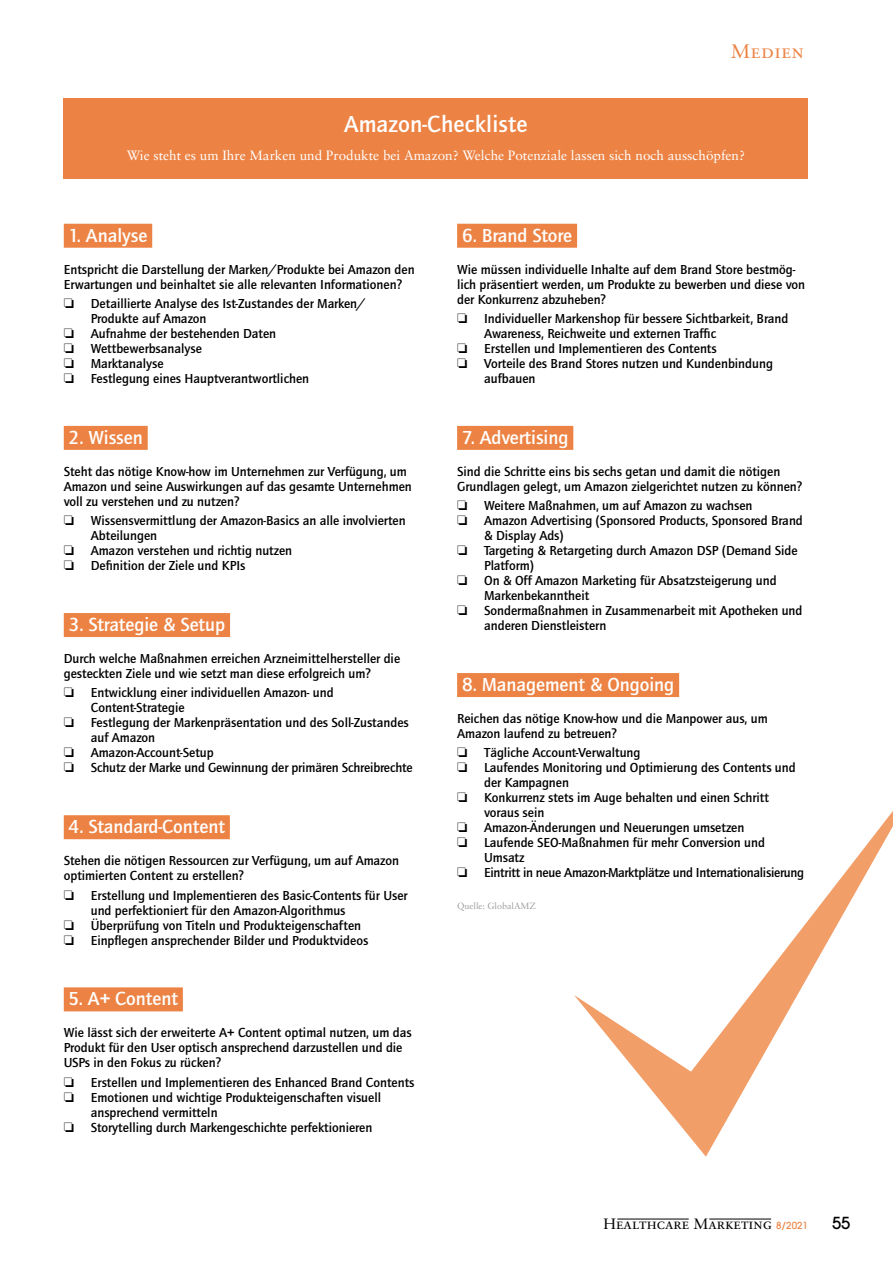
<style>
.page{position:relative;width:893px;height:1263px;background:#fff}
.page>*{position:absolute;margin:0;border:0;box-sizing:border-box;transform-origin:0 0}
.t1{font:500 24px "Quay Sans ITC Std";letter-spacing:.01em;color:#fff}
.t2{font:500 19.5px "Quay Sans ITC Std";color:#fff}
.t3{font:19.5px "Sabon Roman SC";letter-spacing:.025em;color:#ec8344}
.t4{font:500 16.5px "Avant Garde";color:#000}
.t5{font:15px "Sabon Roman SC";color:#000}
.t6{font:500 13.5px/15px "Quay Sans ITC Std";color:#000}
.t7{font:13.5px "Sabon";color:#fff}
.t8{font:500 13.5px "Quay Sans ITC Std";letter-spacing:-.02em;color:#000}
.t9{font:9px "Sabon";color:#9d9d9c}
.s1{font-family:"Avant Garde";font-weight:500;font-size:9.75px;color:#ec8344}
</style>
<div class="page">
<hr style="left:617px;top:1219px;width:72px;height:1px;background:#000">
<hr style="left:709px;top:1219px;width:62px;height:1px;background:#000">
<div style="left:64px;top:98px;width:744px;height:81px;background:#ec8344"></div>
<div style="left:64px;top:224px;width:88px;height:24px;background:#ec8344"></div>
<div style="left:64px;top:426px;width:84px;height:24px;background:#ec8344"></div>
<div style="left:64px;top:613px;width:166px;height:24px;background:#ec8344"></div>
<div style="left:64px;top:815px;width:166px;height:24px;background:#ec8344"></div>
<div style="left:64px;top:987px;width:119px;height:24px;background:#ec8344"></div>
<div style="left:457px;top:224px;width:120px;height:24px;background:#ec8344"></div>
<div style="left:457px;top:426px;width:116px;height:24px;background:#ec8344"></div>
<div style="left:457px;top:673px;width:222px;height:24px;background:#ec8344"></div>
<svg style="left:574px;top:811px;width:319px;height:346px"></svg>
<h2 class="t3" style="left:731px;top:39px;width:74px">Medien</h2>
<h1 class="t1" style="left:344px;top:110px;width:185px">Amazon-Checkliste</h1>
<p class="t7" style="left:127px;top:147px;width:620px">Wie steht es um Ihre Marken und Produkte bei Amazon? Welche Potenziale lassen sich noch ausschöpfen?</p>
<h2 class="t2" style="left:69px;top:224px;width:80px">1. Analyse</h2>
<p class="t6" style="left:64px;top:262px;width:352px">Entspricht die Darstellung der Marken/Produkte bei Amazon den<br>Erwartungen und beinhaltet sie alle relevanten Informationen?</p>
<p class="t6" style="left:64px;top:296px;width:303px">❏ Detaillierte Analyse des Ist-Zustandes der Marken/</p>
<p class="t6" style="left:91px;top:311px;width:117px">Produkte auf Amazon</p>
<p class="t6" style="left:64px;top:326px;width:214px">❏ Aufnahme der bestehenden Daten</p>
<p class="t6" style="left:64px;top:341px;width:140px">❏ Wettbewerbsanalyse</p>
<p class="t6" style="left:64px;top:356px;width:101px">❏ Marktanalyse</p>
<p class="t6" style="left:64px;top:371px;width:247px">❏ Festlegung eines Hauptverantwortlichen</p>
<h2 class="t2" style="left:69px;top:426px;width:76px">2. Wissen</h2>
<p class="t6" style="left:64px;top:464px;width:350px">Steht das nötige Know-how im Unternehmen zur Verfügung, um<br>Amazon und seine Auswirkungen auf das gesamte Unternehmen voll zu verstehen und zu nutzen?</p>
<p class="t6" style="left:64px;top:513px;width:343px">❏ Wissensvermittlung der Amazon-Basics an alle involvierten</p>
<p class="t6" style="left:91px;top:528px;width:68px">Abteilungen</p>
<p class="t6" style="left:64px;top:543px;width:230px">❏ Amazon verstehen und richtig nutzen</p>
<p class="t6" style="left:64px;top:558px;width:183px">❏ Definition der Ziele und KPIs</p>
<h2 class="t2" style="left:69px;top:613px;width:158px">3. Strategie &amp; Setup</h2>
<p class="t6" style="left:64px;top:651px;width:338px">Durch welche Maßnahmen erreichen Arzneimittelhersteller die gesteckten Ziele und wie setzt man diese erfolgreich um?</p>
<p class="t6" style="left:64px;top:685px;width:271px">❏ Entwicklung einer individuellen Amazon- und</p>
<p class="t6" style="left:91px;top:700px;width:95px">Content-Strategie</p>
<p class="t6" style="left:64px;top:715px;width:347px">❏ Festlegung der Markenpräsentation und des Soll-Zustandes</p>
<p class="t6" style="left:91px;top:730px;width:66px">auf Amazon</p>
<p class="t6" style="left:64px;top:745px;width:151px">❏ Amazon-Account-Setup</p>
<p class="t6" style="left:64px;top:760px;width:350px">❏ Schutz der Marke und Gewinnung der primären Schreibrechte</p>
<h2 class="t2" style="left:69px;top:815px;width:158px">4. Standard-Content</h2>
<p class="t6" style="left:64px;top:853px;width:337px">Stehen die nötigen Ressourcen zur Verfügung, um auf Amazon optimierten Content zu erstellen?</p>
<p class="t6" style="left:64px;top:887px;width:345px">❏ Erstellung und Implementieren des Basic-Contents für User</p>
<p class="t6" style="left:91px;top:902px;width:256px">und perfektioniert für den Amazon-Algorithmus</p>
<p class="t6" style="left:64px;top:917px;width:299px">❏ Überprüfung von Titeln und Produkteigenschaften</p>
<p class="t6" style="left:64px;top:932px;width:306px">❏ Einpflegen ansprechender Bilder und Produktvideos</p>
<h2 class="t2" style="left:69px;top:987px;width:111px">5. A+ Content</h2>
<p class="t6" style="left:64px;top:1025px;width:349px">Wie lässt sich der erweiterte A+ Content optimal nutzen, um das<br>Produkt für den User optisch ansprechend darzustellen und die<br>USPs in den Fokus zu rücken?</p>
<p class="t6" style="left:64px;top:1075px;width:352px">❏ Erstellen und Implementieren des Enhanced Brand Contents</p>
<p class="t6" style="left:64px;top:1090px;width:319px">❏ Emotionen und wichtige Produkteigenschaften visuell</p>
<p class="t6" style="left:91px;top:1105px;width:128px">ansprechend vermitteln</p>
<p class="t6" style="left:64px;top:1120px;width:310px">❏ Storytelling durch Markengeschichte perfektionieren</p>
<h2 class="t2" style="left:462px;top:224px;width:112px">6. Brand Store</h2>
<p class="t6" style="left:457px;top:262px;width:349px">Wie müssen individuelle Inhalte auf dem Brand Store bestmög&shy;lich präsentiert werden, um Produkte zu bewerben und diese von der Konkurrenz abzuheben?</p>
<p class="t6" style="left:457px;top:311px;width:333px">❏ Individueller Markenshop für bessere Sichtbarkeit, Brand</p>
<p class="t6" style="left:484px;top:326px;width:234px">Awareness, Reichweite und externen Traffic</p>
<p class="t6" style="left:457px;top:341px;width:261px">❏ Erstellen und Implementieren des Contents</p>
<p class="t6" style="left:457px;top:356px;width:317px">❏ Vorteile des Brand Stores nutzen und Kundenbindung</p>
<p class="t6" style="left:484px;top:371px;width:53px">aufbauen</p>
<h2 class="t2" style="left:462px;top:426px;width:108px">7. Advertising</h2>
<p class="t6" style="left:457px;top:464px;width:347px">Sind die Schritte eins bis sechs getan und damit die nötigen<br>Grundlagen gelegt, um Amazon zielgerichtet nutzen zu können?</p>
<p class="t6" style="left:457px;top:498px;width:297px">❏ Weitere Maßnahmen, um auf Amazon zu wachsen</p>
<p class="t6" style="left:457px;top:513px;width:347px">❏ Amazon Advertising (Sponsored Products, Sponsored Brand</p>
<p class="t6" style="left:484px;top:528px;width:81px">&amp; Display Ads)</p>
<p class="t6" style="left:457px;top:543px;width:342px">❏ Targeting &amp; Retargeting durch Amazon DSP (Demand Side</p>
<p class="t6" style="left:484px;top:558px;width:51px">Platform)</p>
<p class="t6" style="left:457px;top:573px;width:321px">❏ On &amp; Off Amazon Marketing für Absatzsteigerung und</p>
<p class="t6" style="left:484px;top:588px;width:107px">Markenbekanntheit</p>
<p class="t6" style="left:457px;top:603px;width:347px">❏ Sondermaßnahmen in Zusammenarbeit mit Apotheken und</p>
<p class="t6" style="left:484px;top:618px;width:124px">anderen Dienstleistern</p>
<h2 class="t2" style="left:462px;top:673px;width:214px">8. Management &amp; Ongoing</h2>
<p class="t6" style="left:457px;top:711px;width:312px">Reichen das nötige Know-how und die Manpower aus, um<br>Amazon laufend zu betreuen?</p>
<p class="t6" style="left:457px;top:745px;width:185px">❏ Tägliche Account-Verwaltung</p>
<p class="t6" style="left:457px;top:760px;width:340px">❏ Laufendes Monitoring und Optimierung des Contents und</p>
<p class="t6" style="left:484px;top:775px;width:86px">der Kampagnen</p>
<p class="t6" style="left:457px;top:790px;width:313px">❏ Konkurrenz stets im Auge behalten und einen Schritt</p>
<p class="t6" style="left:484px;top:805px;width:62px">voraus sein</p>
<p class="t6" style="left:457px;top:820px;width:289px">❏ Amazon-Änderungen und Neuerungen umsetzen</p>
<p class="t6" style="left:457px;top:835px;width:309px">❏ Laufende SEO-Maßnahmen für mehr Conversion und</p>
<p class="t6" style="left:484px;top:850px;width:42px">Umsatz</p>
<p class="t8" style="left:457px;top:865px;width:348px">❏ Eintritt in neue Amazon-Marktplätze und Internationalisierung</p>
<p class="t9" style="left:457px;top:900px;width:81px">Quelle: GlobalAMZ</p>
<p class="t5" style="left:604px;top:1215px;width:206px">Healthcare Marketing <span class="s1">8/2021</span></p>
<p class="t4" style="left:832px;top:1213px;width:20px">55</p>
</div>
